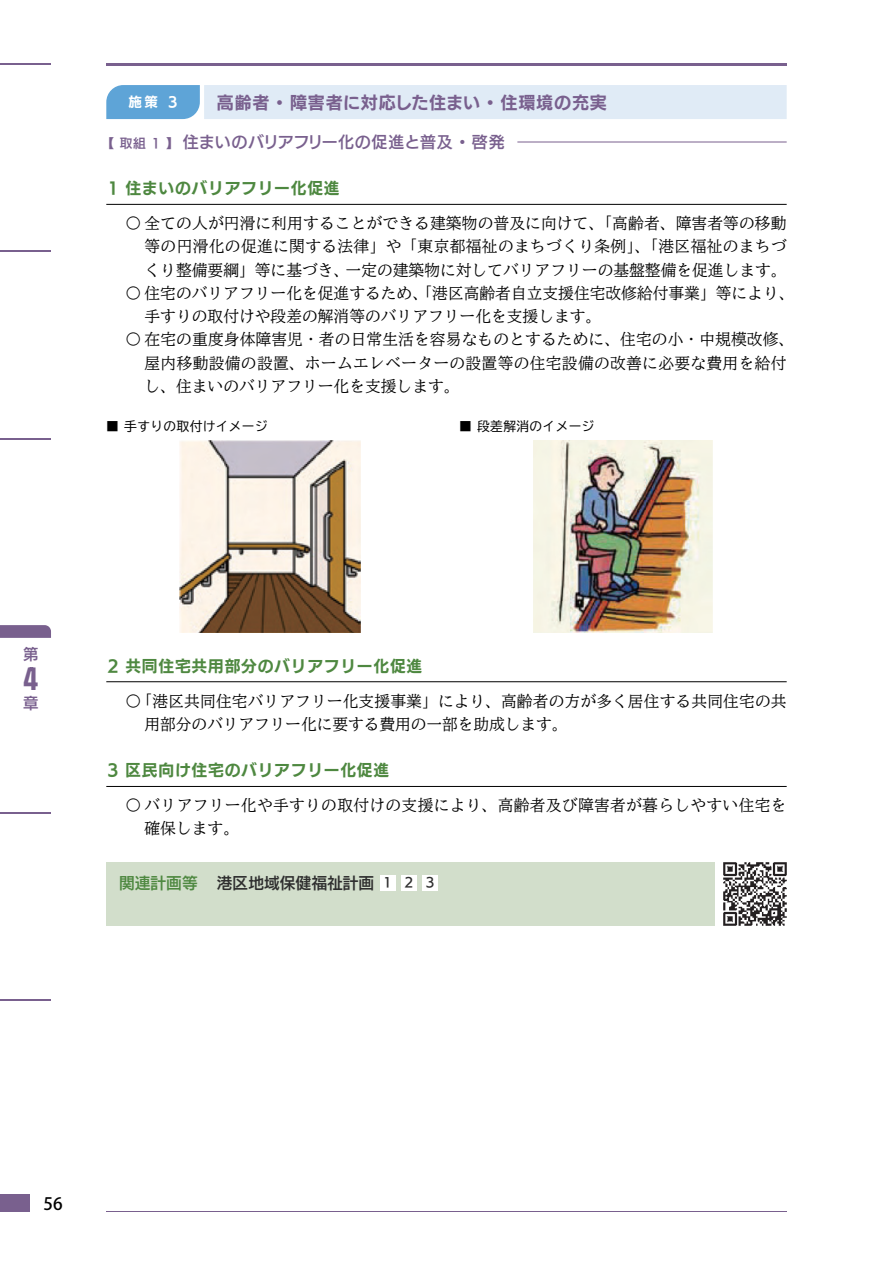
<style>
.page{position:relative;width:893px;height:1263px;background:#fff}
.page>*{position:absolute;margin:0;border:0;box-sizing:border-box;transform-origin:0 0}
.t1{font:34.35px "Avory IPEVF Ups";color:#79608e}
.t2{font:16.95px "UD Kakugo Large Pr 6 N B";letter-spacing:.05em;color:#79608e}
.t3{font:500 16.95px "Koz Go Pr 6 N";color:#000}
.t4{font:15.9px "UD Kakugo Large Pr 6 N DB";color:#79608e}
.t5{font:500 15.75px/23.2px "TBUD Min Std";letter-spacing:.005em;color:#000}
.t6{font:15.75px "UD Kakugo Large Pr 6 N B";letter-spacing:.05em;color:#4e8840}
.t7{font:15.75px "UD Kakugo Large Pr 6 N DB";color:#2e2e2e}
.t8{font:15.45px "UD Kakugo Large Pr 6 N DB";color:#79608e}
.t9{font:13.5px "UD Kakugo Large Pr 6 N B";color:#fff}
.t10{font:12.75px "TBUD Go Std";letter-spacing:.025em;color:#000}
.s1{font-size:12.75px}
.s2{color:#4e8840}
.s3{font-size:12.6px}
</style>
<div class="page">
<svg style="left:0;top:625px;width:51px;height:13px"></svg>
<div style="left:0;top:1195px;width:30px;height:17px;background:#79608e"></div>
<hr style="left:0;top:64px;width:51px;height:1px;background:#79608e">
<hr style="left:0;top:251px;width:51px;height:1px;background:#79608e">
<hr style="left:0;top:438px;width:51px;height:1px;background:#79608e">
<hr style="left:0;top:812px;width:51px;height:1px;background:#79608e">
<hr style="left:0;top:999px;width:51px;height:1px;background:#79608e">
<hr style="left:106px;top:1211px;width:681px;height:1px;background:#79608e">
<hr style="left:106px;top:142px;width:681px;height:1px;background:#79608e">
<div style="left:103px;top:137px;width:414px;height:13px;background:#fff"></div>
<hr style="left:106px;top:204px;width:681px;height:1px;background:#000">
<img style="left:179px;top:441px;width:182px;height:191px">
<img style="left:533px;top:441px;width:180px;height:191px">
<hr style="left:106px;top:64px;width:681px;height:2px;background:#79608e">
<div style="left:204px;top:85px;width:583px;height:34px;background:#e0ebf6"></div>
<div style="left:106px;top:85px;width:94px;height:34px;background:#5ea4d7"></div>
<hr style="left:106px;top:681px;width:681px;height:1px;background:#000">
<hr style="left:106px;top:786px;width:681px;height:1px;background:#000">
<div style="left:106px;top:862px;width:608px;height:64px;background:#d2decb"></div>
<div style="left:380px;top:875px;width:16px;height:15px;background:#fff"></div>
<div style="left:401px;top:875px;width:16px;height:15px;background:#fff"></div>
<div style="left:422px;top:875px;width:16px;height:15px;background:#fff"></div>
<img style="left:723px;top:862px;width:64px;height:64px">
<p class="t9" style="left:128px;top:95px;width:51px">施策 3</p>
<p class="t2" style="left:217px;top:93px;width:391px">高齢者・障害者に対応した住まい・住環境の充実</p>
<p class="t4" style="left:101px;top:133px;width:405px"><span class="s1">【 取組 1 】</span>住まいのバリアフリー化の促進と普及・啓発</p>
<p class="t6" style="left:107px;top:180px;width:234px">1 住まいのバリアフリー化促進</p>
<p class="t5" style="left:125px;top:211px;width:663px">〇 全ての人が円滑に利用することができる建築物の普及に向けて、「高齢者、障害者等の移動</p>
<p class="t5" style="left:145px;top:234px;width:644px">等の円滑化の促進に関する法律」や「東京都福祉のまちづくり条例」、「港区福祉のまちづ</p>
<p class="t5" style="left:145px;top:258px;width:644px">くり整備要綱」等に基づき、一定の建築物に対してバリアフリーの基盤整備を促進します。</p>
<p class="t5" style="left:125px;top:281px;width:671px">〇 住宅のバリアフリー化を促進するため、「港区高齢者自立支援住宅改修給付事業」等により、</p>
<p class="t5" style="left:145px;top:304px;width:458px">手すりの取付けや段差の解消等のバリアフリー化を支援します。</p>
<p class="t5" style="left:125px;top:327px;width:670px">〇 在宅の重度身体障害児・者の日常生活を容易なものとするために、住宅の小・中規模改修、</p>
<p class="t5" style="left:145px;top:351px;width:643px">屋内移動設備の設置、ホームエレベーターの設置等の住宅設備の改善に必要な費用を給付</p>
<p class="t5" style="left:145px;top:374px;width:316px">し、住まいのバリアフリー化を支援します。</p>
<p class="t10" style="left:106px;top:415px;width:163px">■ 手すりの取付けイメージ</p>
<p class="t10" style="left:459px;top:415px;width:137px">■ 段差解消のイメージ</p>
<p class="t8" style="left:23px;top:646px;width:17px">第</p>
<p class="t8" style="left:23px;top:695px;width:17px">章</p>
<h1 class="t1" style="left:23px;top:654px;width:17px">4</h1>
<p class="t6" style="left:107px;top:657px;width:316px">2 共同住宅共用部分のバリアフリー化促進</p>
<p class="t5" style="left:145px;top:689px;width:644px;text-indent:-19px">〇 「港区共同住宅バリアフリー化支援事業」により、高齢者の方が多く居住する共同住宅の共用部分のバリアフリー化に要する費用の一部を助成します。</p>
<p class="t6" style="left:107px;top:762px;width:283px">3 区民向け住宅のバリアフリー化促進</p>
<p class="t5" style="left:145px;top:793px;width:643px;text-indent:-19px">〇 バリアフリー化や手すりの取付けの支援により、高齢者及び障害者が暮らしやすい住宅を確保します。</p>
<p class="t7" style="left:119px;top:874px;width:317px"><span class="s2">関連計画等</span> 港区地域保健福祉計画 <span class="s3">1 2 3</span></p>
<p class="t3" style="left:44px;top:1194px;width:21px">56</p>
</div>
